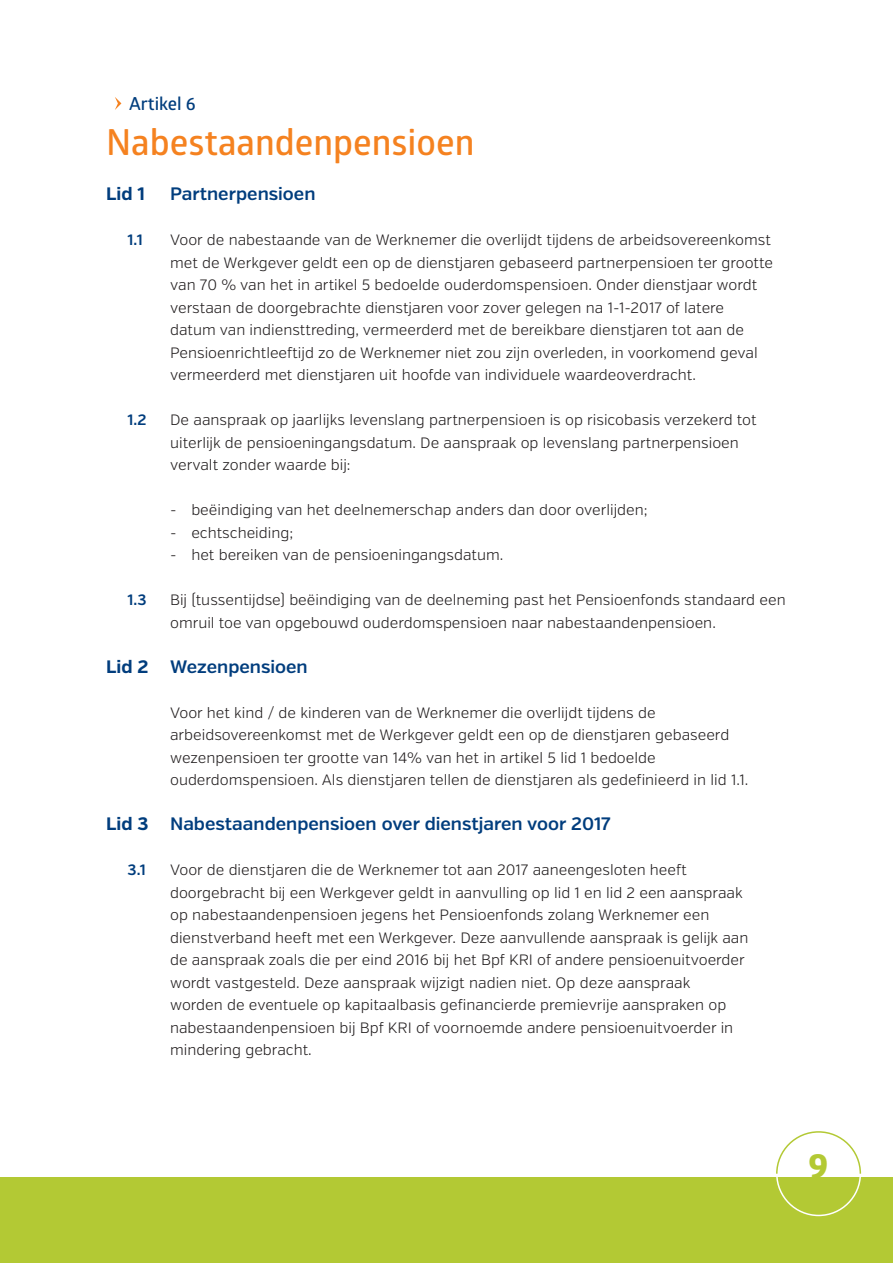
<style>
.page{position:relative;width:893px;height:1263px;background:#fff}
.page>*{position:absolute;margin:0;border:0;box-sizing:border-box;transform-origin:0 0}
.Article_Title{font:600 36px "Glober";color:#f58220}
.t1{font:700 36px "Globerx";color:#b3c934}
.BodyText_Lid{font:600 18px "Verb";color:#013d7d}
.Article_Title_PRE{font:600 18px "Glober";color:#013d7d}
.BodyText_Lid-2{font:700 18px "Verb";color:#013d7d}
.Body_Text_Lid_O-List{font:300 15px/22.5px "Verb";color:#231f20}
.BodyText_Lid-3{font:300 15px/22.5px "Verb";color:#231f20}
.BodyText_Lid_List{font:300 15px "Verb";color:#231f20}
.Body_Text_Lid_O-List-2{font:600 15px "Verb";color:#013d7d}
.s1{font-weight:700}
</style>
<div class="page">
<div style="left:0;top:1178px;width:893px;height:85px;background:#b3c934"></div>
<svg style="left:776px;top:1131px;width:86px;height:43px"></svg>
<svg style="left:115px;top:97px;width:6px;height:13px"></svg>
<p class="Article_Title_PRE" style="left:129px;top:91px;width:68px">Artikel 6</p>
<p class="Article_Title" style="left:106px;top:117px;width:370px">Nabestaandenpensioen</p>
<p class="BodyText_Lid-2" style="left:106px;top:183px;width:40px">Lid 1</p>
<p class="BodyText_Lid" style="left:170px;top:183px;width:147px">Partnerpensioen</p>
<p class="Body_Text_Lid_O-List-2" style="left:128px;top:231px;width:17px">1.1</p>
<p class="Body_Text_Lid_O-List" style="left:170px;top:229px;width:604px">Voor de nabestaande van de Werknemer die overlijdt tijdens de arbeidsovereenkomst met de Werkgever geldt een op de dienstjaren gebaseerd partnerpensioen ter grootte van 70 % van het in artikel 5 bedoelde ouderdomspensioen. Onder dienstjaar wordt verstaan de doorgebrachte dienstjaren voor zover gelegen na 1-1-2017 of latere datum van indiensttreding, vermeerderd met de bereikbare dienstjaren tot aan de Pensioenrichtleeftijd zo de Werknemer niet zou zijn overleden, in voorkomend geval vermeerderd met dienstjaren uit hoofde van individuele waardeoverdracht.</p>
<p class="Body_Text_Lid_O-List-2" style="left:128px;top:411px;width:20px">1.2</p>
<p class="Body_Text_Lid_O-List" style="left:170px;top:409px;width:588px">De aanspraak op jaarlijks levenslang partnerpensioen is op risicobasis verzekerd tot uiterlijk de pensioeningangsdatum. De aanspraak op levenslang partnerpensioen vervalt zonder waarde bij:</p>
<p class="BodyText_Lid_List" style="left:170px;top:501px;width:479px">- beëindiging van het deelnemerschap anders dan door overlijden;</p>
<p class="BodyText_Lid_List" style="left:170px;top:523px;width:125px">- echtscheiding;</p>
<p class="BodyText_Lid_List" style="left:170px;top:546px;width:335px">- het bereiken van de pensioeningangsdatum.</p>
<p class="Body_Text_Lid_O-List-2" style="left:128px;top:591px;width:20px">1.3</p>
<p class="Body_Text_Lid_O-List" style="left:170px;top:589px;width:617px">Bij (tussentijdse) beëindiging van de deelneming past het Pensioenfonds standaard een omruil toe van opgebouwd ouderdomspensioen naar nabestaandenpensioen.</p>
<p class="BodyText_Lid" style="left:106px;top:655px;width:203px"><span class="s1">Lid 2</span> Wezenpensioen</p>
<p class="BodyText_Lid-3" style="left:170px;top:701px;width:580px">Voor het kind / de kinderen van de Werknemer die overlijdt tijdens de arbeidsovereenkomst met de Werkgever geldt een op de dienstjaren gebaseerd wezenpensioen ter grootte van 14% van het in artikel 5 lid 1 bedoelde ouderdomspensioen. Als dienstjaren tellen de dienstjaren als gedefinieerd in lid 1.1.</p>
<p class="BodyText_Lid" style="left:106px;top:813px;width:506px"><span class="s1">Lid 3</span> Nabestaandenpensioen over dienstjaren voor 2017</p>
<p class="Body_Text_Lid_O-List-2" style="left:128px;top:861px;width:20px">3.1</p>
<p class="Body_Text_Lid_O-List" style="left:170px;top:859px;width:580px">Voor de dienstjaren die de Werknemer tot aan 2017 aaneengesloten heeft doorgebracht bij een Werkgever geldt in aanvulling op lid 1 en lid 2 een aanspraak op nabestaandenpensioen jegens het Pensioenfonds zolang Werknemer een dienstverband heeft met een Werkgever. Deze aanvullende aanspraak is gelijk aan de aanspraak zoals die per eind 2016 bij het Bpf KRI of andere pensioenuitvoerder wordt vastgesteld. Deze aanspraak wijzigt nadien niet. Op deze aanspraak<br>worden de eventuele op kapitaalbasis gefinancierde premievrije aanspraken op nabestaandenpensioen bij Bpf KRI of voornoemde andere pensioenuitvoerder in mindering gebracht.</p>
<h1 class="t1" style="left:809px;top:1140px;width:21px">9</h1>
</div>
